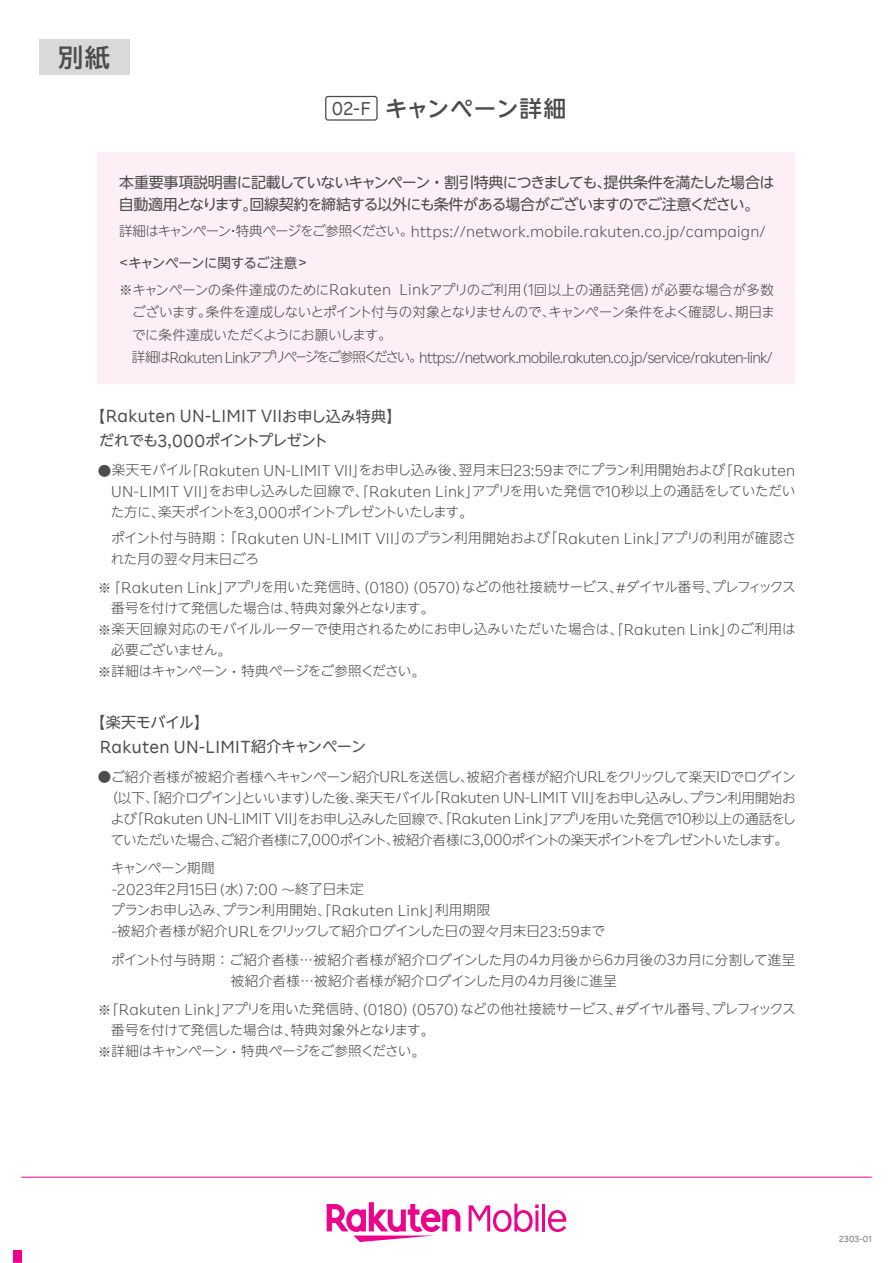
<style>
.page{position:relative;width:893px;height:1263px;background:#fff}
.page>*{position:absolute;margin:0;border:0;box-sizing:border-box;transform-origin:0 0}
.t1{font:500 25.2px "UD Shin Go NT Pro";color:#4b4c4d}
.t2{font:500 22.5px "UD Shin Go NT Pro";letter-spacing:.035em;color:#4b4c4d}
.t3{font:17.7px "Rakuten Sans";letter-spacing:.02em;color:#4b4c4d}
.t4{font:300 15.9px "Rakuten Sans";letter-spacing:-.04em;color:#4b4c4d;scale:.95 1}
.t5{font:300 15.9px "Rakuten Sans";letter-spacing:.015em;color:#4b4c4d}
.t6{font:300 15.9px "Rakuten Sans";letter-spacing:-.04em;color:#4b4c4d}
.t7{font:15px/22.5px "UD Shin Go NT Pro";letter-spacing:-.055em;color:#4b4c4d}
.t8{font:300 13.5px/21px "UD Shin Go NT Pro";letter-spacing:-.015em;color:#4b4c4d}
.t9{font:300 13.5px/27px "UD Shin Go NT Pro";letter-spacing:.01em;color:#4b4c4d}
.t10{font:300 13.5px "UD Shin Go NT Pro";letter-spacing:-.035em;color:#4b4c4d}
.t11{font:300 13.5px/22.5px "UD Shin Go NT Pro";letter-spacing:-.04em;color:#4b4c4d}
.t12{font:300 13.5px "UD Shin Go NT Pro";letter-spacing:-.07em;color:#4b4c4d}
.t13{font:300 13.5px "UD Shin Go NT Pro";letter-spacing:-.045em;color:#4b4c4d}
.t14{font:8.85px "Rakuten Sans";letter-spacing:.025em;color:#6c6d70}
.s1{font-family:"Rakuten Sans";font-weight:400;font-size:18.75px}
.s2{font-family:"UD Shin Go NT Pro";font-size:13.5px}
.s3{font-family:"Rakuten Sans";font-weight:400;font-size:15.9px}
.s4{font-weight:400}
.s5{font-family:"Rakuten Sans";font-size:15.9px}
.s6{font-family:"UD Shin Go NT Pro";font-size:15px}
.s7{font-family:"Rakuten Sans";font-size:17.7px}
</style>
<div class="page">
<div style="left:0;top:0;width:893px;height:1263px;background:linear-gradient(to right,#fefbfd,#fffcfd)"></div>
<h1 class="t1" style="left:58px;top:37px;width:53px">別紙</h1>
<h2 class="t2" style="left:332px;top:90px;width:236px"><span class="s1">02-F</span> キャンペーン詳細</h2>
<p class="t7" style="left:119px;top:171px;width:657px">本重要事項説明書に記載していないキャンペーン・割引特典につきましても、提供条件を満たした場合は自動適用となります。回線契約を締結する以外にも条件がある場合がございますのでご注意ください。</p>
<p class="t5" style="left:119px;top:222px;width:648px"><span class="s2">詳細はキャンペーン・特典ページをご参照ください。</span>https://network.mobile.rakuten.co.jp/campaign/</p>
<p class="t9" style="left:119px;top:248px;width:656px"><span class="s3">&lt;</span><span class="s4">キャンペーンに関するご注意</span><span class="s3">&gt;<br></span>※キャンペーンの条件達成のために<span class="s5">Rakuten Link</span>アプリのご利用（<span class="s5">1</span>回以上の通話発信）が必要な場合が多数</p>
<p class="t11" style="left:132px;top:300px;width:644px">ございます。条件を達成しないとポイント付与の対象となりませんので、キャンペーン条件をよく確認し、期日までに条件達成いただくようにお願いします。</p>
<p class="t4" style="left:132px;top:348px;width:676px"><span class="s2">詳細は</span>Rakuten Link<span class="s2">アプリページをご参照ください。</span>https://network.mobile.rakuten.co.jp/service/rakuten-link/</p>
<h3 class="t3" style="left:90px;top:407px;width:313px"><span class="s6">【</span>Rakuten UN-LIMIT VII<span class="s6">お申し込み特典】</span></h3>
<p class="t7" style="left:99px;top:428px;width:230px">だれでも<span class="s7">3,000</span>ポイントプレゼント</p>
<p class="t8" style="left:111px;top:459px;width:686px;text-align:justify;text-indent:-13px">●楽天モバイル「<span class="s5">Rakuten UN-LIMIT VII</span>」をお申し込み後、翌月末日<span class="s5">23:59</span>までにプラン利用開始および「<span class="s5">Rakuten UN-LIMIT VII</span>」をお申し込みした回線で、「<span class="s5">Rakuten Link</span>」アプリを用いた発信で<span class="s5">10</span>秒以上の通話をしていただいた方に、楽天ポイントを<span class="s5">3,000</span>ポイントプレゼントいたします。</p>
<p class="t8" style="left:111px;top:527px;width:686px;text-indent:-13px">　ポイント付与時期：「<span class="s5">Rakuten UN-LIMIT VII</span>」のプラン利用開始および「<span class="s5">Rakuten Link</span>」アプリの利用が確認された月の翌々月末日ごろ</p>
<p class="t8" style="left:98px;top:576px;width:699px">※「<span class="s5">Rakuten Link</span>」アプリを用いた発信時、（<span class="s5">0180</span>）（<span class="s5">0570</span>）などの他社接続サービス、<span class="s5">#</span>ダイヤル番号、プレフィックス</p>
<p class="t8" style="left:111px;top:597px;width:324px">番号を付けて発信した場合は、特典対象外となります。</p>
<p class="t8" style="left:98px;top:618px;width:699px">※楽天回線対応のモバイルルーターで使用されるためにお申し込みいただいた場合は、「<span class="s5">Rakuten Link</span>」のご利用は</p>
<p class="t8" style="left:111px;top:639px;width:121px">必要ございません。</p>
<p class="t13" style="left:98px;top:660px;width:329px">※詳細はキャンペーン・特典ページをご参照ください。</p>
<p class="t7" style="left:90px;top:711px;width:120px">【楽天モバイル】</p>
<h3 class="t3" style="left:100px;top:737px;width:268px">Rakuten UN-LIMIT<span class="s6">紹介キャンペーン</span></h3>
<p class="t9" style="left:98px;top:763px;width:699px">●ご紹介者様が被紹介者様へキャンペーン紹介<span class="s5">URL</span>を送信し、被紹介者様が紹介<span class="s5">URL</span>をクリックして楽天<span class="s5">ID</span>でログイン</p>
<p class="t10" style="left:105px;top:787px;width:692px">（以下、「紹介ログイン」といいます）した後、楽天モバイル「<span class="s5">Rakuten UN-LIMIT VII</span>」をお申し込みし、プラン利用開始お</p>
<p class="t10" style="left:111px;top:808px;width:687px">よび「<span class="s5">Rakuten UN-LIMIT VII</span>」をお申し込みした回線で、「<span class="s5">Rakuten Link</span>」アプリを用いた発信で<span class="s5">10</span>秒以上の通話をし</p>
<p class="t12" style="left:111px;top:829px;width:679px">ていただいた場合、ご紹介者様に<span class="s5">7,000</span>ポイント、被紹介者様に<span class="s5">3,000</span>ポイントの楽天ポイントをプレゼントいたします。</p>
<p class="t8" style="left:98px;top:857px;width:118px">　キャンペーン期間</p>
<p class="t6" style="left:112px;top:881px;width:253px">-2023<span class="s2">年</span>2<span class="s2">月</span>15<span class="s2">日（水）</span>7:00 <span class="s2">～終了日未定</span></p>
<p class="t8" style="left:112px;top:899px;width:495px;text-indent:-14px">　プランお申し込み、プラン利用開始、「<span class="s5">Rakuten Link</span>」利用期限<br><span class="s5">-</span>被紹介者様が紹介<span class="s5">URL</span>をクリックして紹介ログインした日の翌々月末日<span class="s5">23:59</span>まで</p>
<p class="t9" style="left:111px;top:949px;width:685px;line-height:21px">ポイント付与時期：ご紹介者様…被紹介者様が紹介ログインした月の<span class="s5">4</span>カ月後から<span class="s5">6</span>カ月後の<span class="s5">3</span>カ月に分割して進呈　　　　　　　　 被紹介者様…被紹介者様が紹介ログインした月の<span class="s5">4</span>カ月後に進呈</p>
<p class="t8" style="left:98px;top:998px;width:699px">※「<span class="s5">Rakuten Link</span>」アプリを用いた発信時、（<span class="s5">0180</span>）（<span class="s5">0570</span>）などの他社接続サービス、<span class="s5">#</span>ダイヤル番号、プレフィックス</p>
<p class="t8" style="left:111px;top:1019px;width:324px">番号を付けて発信した場合は、特典対象外となります。</p>
<p class="t13" style="left:98px;top:1040px;width:329px">※詳細はキャンペーン・特典ページをご参照ください。</p>
<p class="t14" style="left:839px;top:1234px;width:34px">2303-01</p>
</div>
